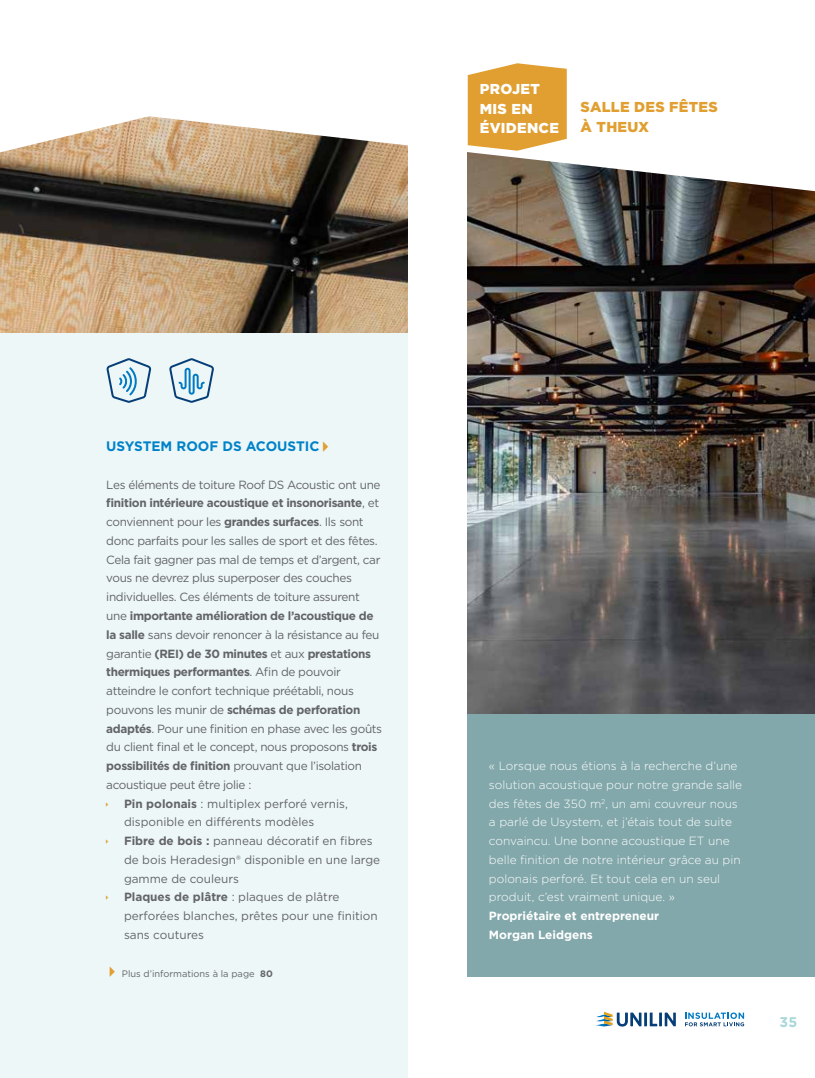
<style>
.page{position:relative;width:815px;height:1078px;background:#fff}
.page>*{position:absolute;margin:0;border:0;box-sizing:border-box;transform-origin:0 0}
.t1{font:900 14.38px/19.8px "Gotham";letter-spacing:.02em;color:#e09f30}
.t2{font:900 14.38px/19.8px "Gotham";letter-spacing:.02em;color:#fff}
.t3{font:700 14px "Gotham";color:#a9d7da}
.t4{font:700 13.75px "Gotham";color:#0082c9}
.t5{font:11.88px "Gotham";letter-spacing:-.03em;color:#636466}
.t6{font:300 11.88px/18.8px "Gotham";color:#fff}
.t7{font:700 11.88px "Gotham";letter-spacing:-.03em;color:#636466}
.t8{font:11.88px "Gotham";color:#636466}
.t9{font:700 11.88px/18.8px "Gotham";color:#fff}
.t10{font:9.38px "Gotham";color:#636466}
.s1{font-weight:400}
.s2{font-weight:700}
</style>
<div class="page">
<div style="left:468px;top:689px;width:347px;height:287px;background:#83a8ab"></div>
<div style="left:0;top:70px;width:407px;height:1007px;background:#edf7f8"></div>
<img style="left:468px;top:191px;width:347px;height:522px">
<img style="left:0;top:191px;width:407px;height:141px">
<svg style="left:0;top:70px;width:813px;height:121px;fill:#fff"></svg>
<svg style="left:169px;top:358px;width:45px;height:44px"></svg>
<svg style="left:106px;top:358px;width:45px;height:44px"></svg>
<svg style="left:468px;top:63px;width:99px;height:88px;background:#e3a946"></svg>
<svg style="left:596px;top:1011px;width:80px;height:15px"></svg>
<svg style="left:685px;top:1012px;width:59px;height:14px"></svg>
<p class="t2" style="left:480px;top:78px;width:81px">PROJET<br>MIS EN<br>ÉVIDENCE</p>
<p class="t1" style="left:581px;top:97px;width:139px">SALLE DES FÊTES<br>À THEUX</p>
<p class="t4" style="left:106px;top:437px;width:215px">USYSTEM ROOF DS ACOUSTIC</p>
<p class="t5" style="left:106px;top:476px;width:276px">Les éléments de toiture Roof DS Acoustic ont une</p>
<p class="t7" style="left:106px;top:495px;width:274px">finition intérieure acoustique et insonorisante<span class="s1">, et</span></p>
<p class="t5" style="left:106px;top:514px;width:259px">conviennent pour les <span class="s2">grandes surfaces</span>. Ils sont</p>
<p class="t5" style="left:106px;top:533px;width:273px">donc parfaits pour les salles de sport et des fêtes.</p>
<p class="t5" style="left:106px;top:551px;width:276px">Cela fait gagner pas mal de temps et d’argent, car</p>
<p class="t5" style="left:106px;top:570px;width:247px">vous ne devrez plus superposer des couches</p>
<p class="t5" style="left:106px;top:589px;width:255px">individuelles. Ces éléments de toiture assurent</p>
<p class="t7" style="left:106px;top:607px;width:269px"><span class="s1">une</span> importante amélioration de l’acoustique de</p>
<p class="t5" style="left:106px;top:626px;width:275px"><span class="s2">la salle</span> sans devoir renoncer à la résistance au feu</p>
<p class="t7" style="left:106px;top:645px;width:266px"><span class="s1">garantie</span> (REI) de 30 minutes <span class="s1">et aux</span> prestations</p>
<p class="t7" style="left:106px;top:664px;width:236px">thermiques performantes<span class="s1">. Afin de pouvoir</span></p>
<p class="t5" style="left:106px;top:683px;width:249px">atteindre le confort technique préétabli, nous</p>
<p class="t7" style="left:106px;top:701px;width:256px"><span class="s1">pouvons les munir de</span> schémas de perforation</p>
<p class="t5" style="left:106px;top:720px;width:277px"><span class="s2">adaptés</span>. Pour une finition en phase avec les goûts</p>
<p class="t5" style="left:106px;top:739px;width:273px">du client final et le concept, nous proposons <span class="s2">trois</span></p>
<p class="t7" style="left:106px;top:757px;width:257px">possibilités de finition <span class="s1">prouvant que l’isolation</span></p>
<p class="t5" style="left:106px;top:776px;width:147px">acoustique peut être jolie :</p>
<p class="t8" style="left:124px;top:795px;width:225px"><span class="s2">Pin polonais</span> : multiplex perforé vernis,</p>
<p class="t8" style="left:124px;top:814px;width:192px">disponible en différents modèles</p>
<p class="t8" style="left:124px;top:833px;width:250px"><span class="s2">Fibre de bois :</span> panneau décoratif en fibres</p>
<p class="t8" style="left:124px;top:851px;width:258px">de bois Heradesign® disponible en une large</p>
<p class="t8" style="left:124px;top:870px;width:117px">gamme de couleurs</p>
<p class="t8" style="left:124px;top:889px;width:217px"><span class="s2">Plaques de plâtre</span> : plaques de plâtre</p>
<p class="t8" style="left:124px;top:908px;width:255px">perforées blanches, prêtes pour une finition</p>
<p class="t8" style="left:124px;top:926px;width:81px">sans coutures</p>
<p class="t10" style="left:122px;top:966px;width:153px">Plus d’informations à la page <span class="s2">80</span></p>
<p class="t6" style="left:489px;top:756px;width:255px">« Lorsque nous étions à la recherche d’une solution acoustique pour notre grande salle des fêtes de 350 m<sup>2</sup>, un ami couvreur nous a parlé de Usystem, et j’étais tout de suite convaincu. Une bonne acoustique ET une belle finition de notre intérieur grâce au pin polonais perforé. Et tout cela en un seul produit, c’est vraiment unique. »</p>
<p class="t9" style="left:489px;top:906px;width:172px">Propriétaire et entrepreneur<br>Morgan Leidgens</p>
<p class="t3" style="left:780px;top:1012px;width:19px">35</p>
</div>
